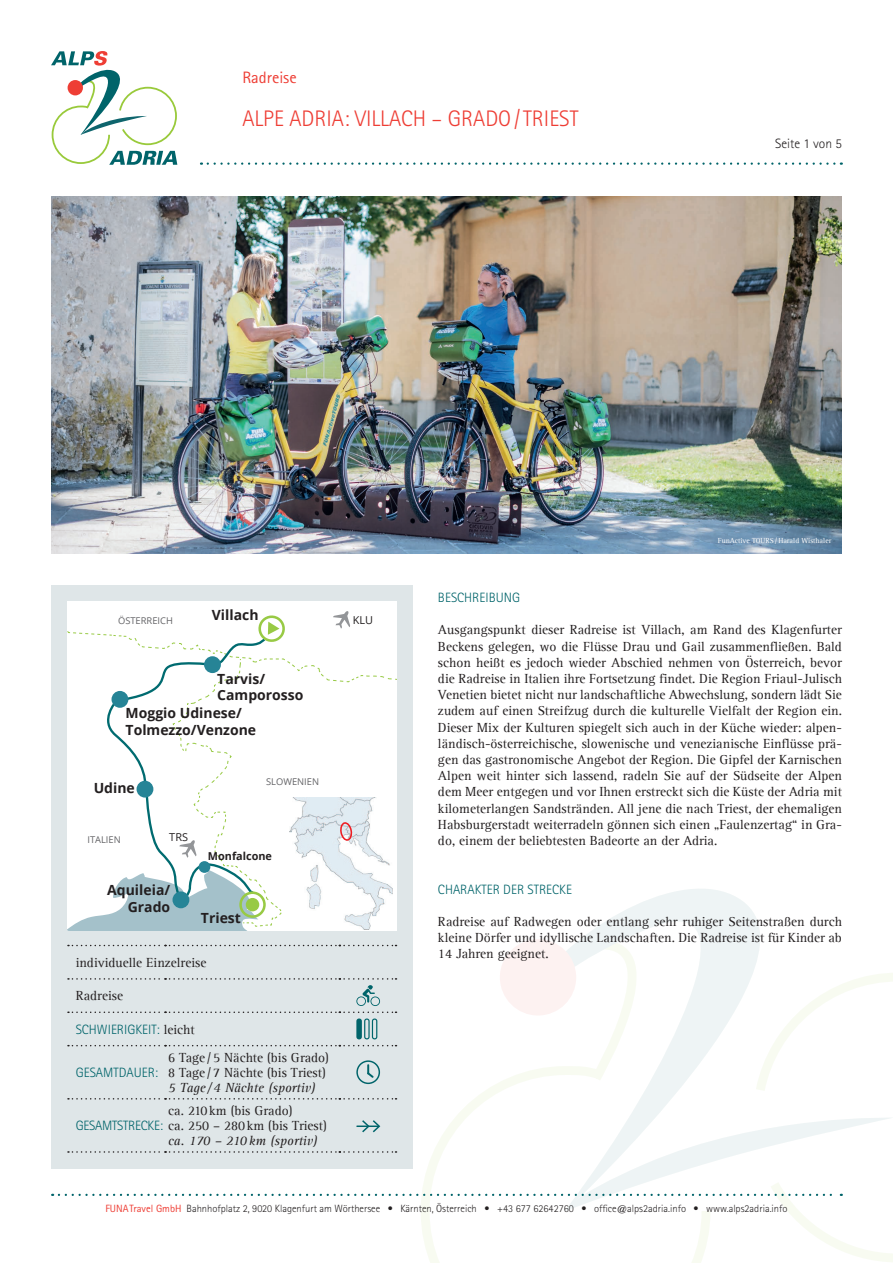
<style>
.page{position:relative;width:893px;height:1263px;background:#fff}
.page>*{position:absolute;margin:0;border:0;box-sizing:border-box;transform-origin:0 0}
.t1{font:300 22.5px "Rotis Sans Serif Std";color:#ee3e35}
.t2{font:16.5px "Rotis Sans Serif Std";color:#ee3e35}
.t3{font:700 13.95px/16.8px "Open Sans";color:#231f20;text-align:right}
.t4{font:13.5px/16.2px "Agfa Rotis Serif";color:#231f20;text-align:justify}
.t5{font:300 13.5px "Rotis Sans Serif Std";color:#00646a}
.t6{font:italic 13.5px "Agfa Rotis Serif";color:#231f20}
.t7{font:300 13.5px "Rotis Sans Serif Std";color:#231f20}
.t8{font:700 10.95px "Open Sans";color:#231f20}
.t9{font:10.95px "Open Sans";color:#231f20}
.t10{font:300 10.5px "Rotis Sans Serif Std";color:#231f20}
.t11{font:9.3px "Open Sans";color:#636366}
.t12{font:7.5px "Agfa Rotis Serif";color:#fff}
.s1{font-family:"Agfa Rotis Serif";font-weight:400;color:#231f20}
.s2{font-family:"Rotis Sans Serif Std";font-weight:300;color:#00646a}
.s3{font-weight:400;color:#ee3e35}
</style>
<div class="page">
<svg style="left:421px;top:973px;width:472px;height:290px"></svg>
<svg style="left:519px;top:889px;width:328px;height:225px"></svg>
<div style="left:500px;top:939px;width:76px;height:76px;background:#fdf2f1;border-radius:50%"></div>
<svg style="left:208px;top:162px;width:634px;height:3px"></svg>
<svg style="left:51px;top:51px;width:126px;height:114px"></svg>
<div style="left:51px;top:586px;width:361px;height:583px;background:#dfe6e8"></div>
<img style="left:51px;top:197px;width:791px;height:356px">
<div style="left:67px;top:602px;width:329px;height:329px;background:#fff"></div>
<svg style="left:67px;top:611px;width:329px;height:320px"></svg>
<svg style="left:68px;top:945px;width:328px;height:1px"></svg>
<svg style="left:68px;top:1045px;width:328px;height:1px"></svg>
<svg style="left:68px;top:1098px;width:328px;height:1px"></svg>
<svg style="left:68px;top:978px;width:328px;height:61px"></svg>
<svg style="left:356px;top:1060px;width:24px;height:24px"></svg>
<svg style="left:59px;top:1114px;width:834px;height:97px"></svg>
<hr style="left:356px;top:1125px;width:23px;height:2px;background:#00646a">
<p class="t2" style="left:242px;top:68px;width:56px">Radreise</p>
<h1 class="t1" style="left:242px;top:106px;width:338px">ALPE ADRIA: VILLACH – GRADO/TRIEST</h1>
<p class="t7" style="left:775px;top:136px;width:68px">Seite 1 von 5</p>
<p class="t12" style="left:718px;top:536px;width:115px">FunActive TOURS/Harald Wisthaler</p>
<p class="t11" style="left:118px;top:614px;width:56px">ÖSTERREICH</p>
<p class="t3" style="left:212px;top:607px;width:48px">Villach</p>
<p class="t9" style="left:353px;top:612px;width:22px">KLU</p>
<p class="t3" style="left:217px;top:670px;width:49px">Tarvis/</p>
<p class="t3" style="left:217px;top:686px;width:88px">Camporosso</p>
<p class="t3" style="left:126px;top:704px;width:118px">Moggio Udinese/</p>
<p class="t3" style="left:126px;top:721px;width:132px">Tolmezzo/Venzone</p>
<p class="t3" style="left:94px;top:779px;width:43px">Udine</p>
<p class="t11" style="left:266px;top:776px;width:54px">SLOWENIEN</p>
<p class="t11" style="left:87px;top:833px;width:35px">ITALIEN</p>
<p class="t9" style="left:169px;top:830px;width:20px">TRS</p>
<p class="t3" style="left:107px;top:881px;width:64px">Aquileia/<br>Grado</p>
<p class="t8" style="left:208px;top:848px;width:66px">Monfalcone</p>
<p class="t3" style="left:201px;top:909px;width:42px">Triest</p>
<p class="t4" style="left:76px;top:955px;width:132px">individuelle Einzelreise</p>
<p class="t4" style="left:76px;top:988px;width:49px">Radreise</p>
<p class="t5" style="left:76px;top:1021px;width:121px">SCHWIERIGKEIT: <span class="s1">leicht</span></p>
<p class="t5" style="left:76px;top:1064px;width:84px">GESAMTDAUER:</p>
<p class="t4" style="left:168px;top:1050px;width:162px;line-height:15px">6 Tage /5 Nächte (bis Grado)<br>8 Tage /7 Nächte (bis Triest)</p>
<p class="t6" style="left:168px;top:1080px;width:149px">5 Tage /4 Nächte (sportiv)</p>
<p class="t4" style="left:76px;top:1118px;width:253px"><span class="s2">GESAMTSTRECKE:</span> ca. 250 – 280km (bis Triest)</p>
<p class="t4" style="left:168px;top:1103px;width:126px">ca. 210km (bis Grado)</p>
<p class="t6" style="left:168px;top:1133px;width:151px">ca. 170 – 210km (sportiv)</p>
<p class="t5" style="left:438px;top:590px;width:84px">BESCHREIBUNG</p>
<p class="t4" style="left:438px;top:622px;width:405px">Ausgangspunkt dieser Radreise ist Villach, am Rand des Klagenfurter Beckens gelegen, wo die Flüsse Drau und Gail zusammenfließen. Bald schon heißt es jedoch wieder Abschied nehmen von Österreich, bevor die Radreise in Italien ihre Fortsetzung findet. Die Region Friaul-Julisch Venetien bietet nicht nur landschaftliche Abwechslung, sondern lädt Sie zudem auf einen Streifzug durch die kulturelle Vielfalt der Region ein.<br>Dieser Mix der Kulturen spiegelt sich auch in der Küche wieder: alpen&shy;ländisch-österreichische, slowenische und venezianische Einflüsse prä&shy;gen das gastronomische Angebot der Region. Die Gipfel der Karnischen Alpen weit hinter sich lassend, radeln Sie auf der Südseite der Alpen dem Meer entgegen und vor Ihnen erstreckt sich die Küste der Adria mit kilometerlangen Sandstränden. All jene die nach Triest, der ehemaligen Habsburgerstadt weiterradeln gönnen sich einen „Faulenzertag“ in Gra&shy;do, einem der beliebtesten Badeorte an der Adria.</p>
<p class="t5" style="left:438px;top:881px;width:136px">CHARAKTER DER STRECKE</p>
<p class="t4" style="left:438px;top:914px;width:405px">Radreise auf Radwegen oder entlang sehr ruhiger Seitenstraßen durch kleine Dörfer und idyllische Landschaften. Die Radreise ist für Kinder ab 14 Jahren geeignet.</p>
<p class="t10" style="left:105px;top:1202px;width:684px"><span class="s3">FUNATravel GmbH</span> Bahnhofplatz 2, 9020 Klagenfurt am Wörthersee • Kärnten, Österreich • +43 677 62642760 • office@alps2adria.info • www.alps2adria.info</p>
</div>
